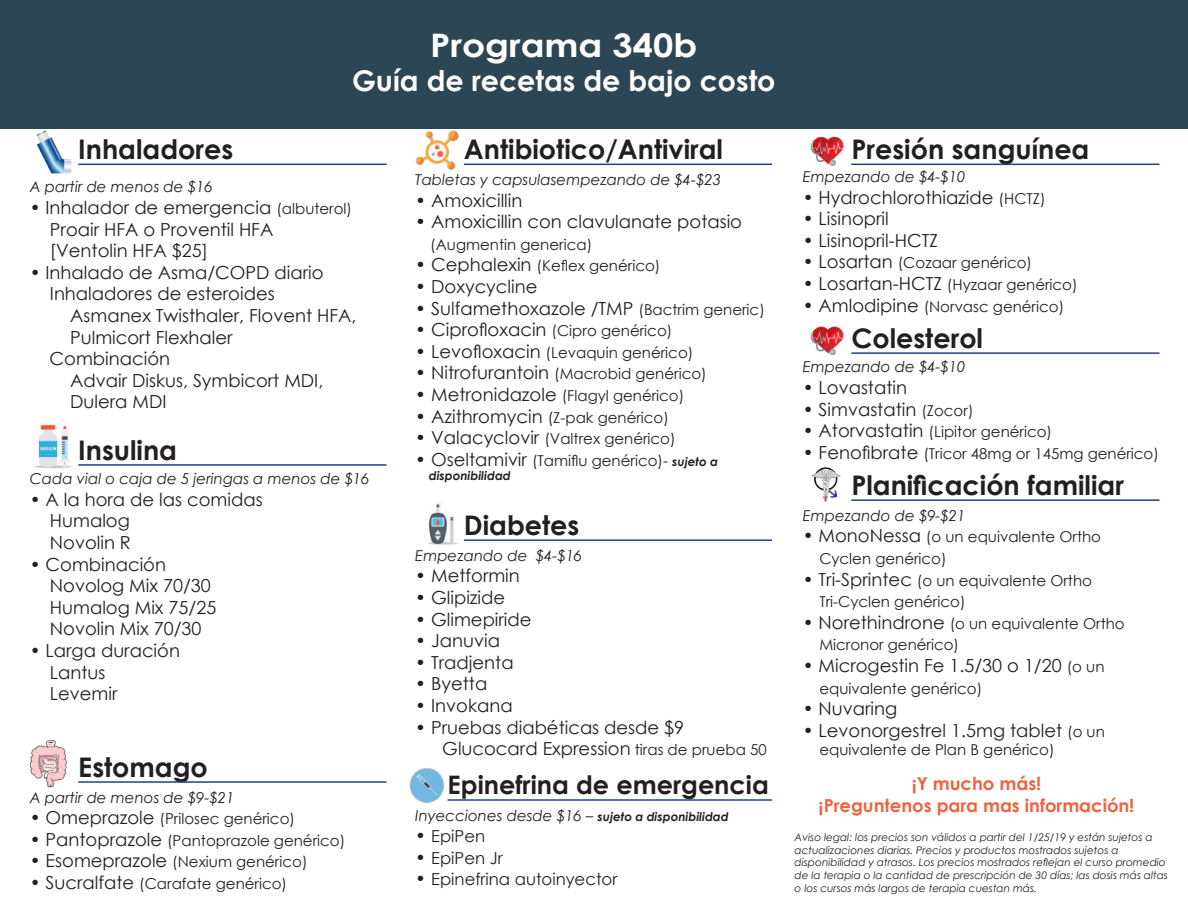
<style>
.page{position:relative;width:1188px;height:918px;background:#fff}
.page>*{position:absolute;margin:0;border:0;box-sizing:border-box;transform-origin:0 0}
.t1{font:700 32.4px "Century Gothic";color:#fff;scale:1.12 1}
.t2{font:700 28.5px "Century Gothic";color:#fff}
.t3{font:700 27px "Century Gothic";color:#231f20}
.t4{font:700 25.5px "Century Gothic";color:#231f20}
.t5{font:18px/21.6px "Century Gothic";color:#231f20}
.t6{font:700 18px/21.6px "Century Gothic";color:#f1633d;text-align:center}
.t7{font:16.5px "Century Gothic";color:#231f20}
.t8{font:15px/21.6px "Century Gothic";color:#231f20}
.t9{font:italic 15px "Century Gothic";color:#231f20}
.t10{font:italic 700 12px "Century Gothic";color:#231f20}
.t11{font:italic 10.5px/12.6px "Century Gothic";color:#231f20}
.s1{font-size:15px}
.s2{font-size:18px}
.s3{font-weight:700;font-style:italic;font-size:12px}
.s4{font-style:italic}
.s5{font-weight:400;font-size:15px}
</style>
<div class="page">
<img style="left:36px;top:130px;width:36px;height:44px">
<div style="left:0;top:0;width:1188px;height:129px;background:#2c4655"></div>
<hr style="left:78px;top:164px;width:308px;height:1px;background:#253f8e">
<hr style="left:78px;top:464px;width:308px;height:2px;background:#253f8e">
<hr style="left:464px;top:164px;width:308px;height:1px;background:#253f8e">
<hr style="left:464px;top:539px;width:308px;height:2px;background:#253f8e">
<hr style="left:851px;top:164px;width:309px;height:1px;background:#253f8e">
<hr style="left:851px;top:352px;width:309px;height:2px;background:#253f8e">
<hr style="left:851px;top:499px;width:309px;height:2px;background:#253f8e">
<hr style="left:78px;top:781px;width:308px;height:2px;background:#253f8e">
<hr style="left:448px;top:799px;width:324px;height:2px;background:#253f8e">
<img style="left:810px;top:136px;width:34px;height:30px">
<img style="left:409px;top:768px;width:39px;height:35px">
<img style="left:810px;top:326px;width:34px;height:29px">
<img style="left:415px;top:130px;width:54px;height:40px">
<img style="left:35px;top:424px;width:36px;height:44px">
<img style="left:427px;top:503px;width:30px;height:42px">
<img style="left:29px;top:740px;width:38px;height:48px">
<img style="left:811px;top:467px;width:30px;height:35px">
<h1 class="t1" style="left:430px;top:30px;width:240px">Programa 340b</h1>
<h2 class="t2" style="left:352px;top:67px;width:425px">Guía de recetas de bajo costo</h2>
<h3 class="t3" style="left:78px;top:137px;width:156px">Inhaladores</h3>
<p class="t9" style="left:30px;top:181px;width:185px">A partir de menos de $16</p>
<p class="t5" style="left:50px;top:198px;width:304px;text-indent:-20px">• Inhalador de emergencia <span class="s1">(albuterol)<br></span>Proair HFA o Proventil HFA [Ventolin HFA $25]</p>
<p class="t5" style="left:50px;top:263px;width:275px;text-indent:-20px">• Inhalado de Asma/COPD diario<br>Inhaladores de esteroides</p>
<p class="t5" style="left:70px;top:306px;width:288px">Asmanex Twisthaler, Flovent HFA,</p>
<p class="t5" style="left:70px;top:328px;width:164px">Pulmicort Flexhaler</p>
<p class="t5" style="left:50px;top:349px;width:122px">Combinación</p>
<p class="t5" style="left:70px;top:371px;width:255px">Advair Diskus, Symbicort MDI,</p>
<p class="t5" style="left:70px;top:393px;width:98px">Dulera MDI</p>
<h3 class="t3" style="left:78px;top:438px;width:100px">Insulina</h3>
<p class="t9" style="left:30px;top:473px;width:341px">Cada vial o caja de 5 jeringas a menos de $16</p>
<p class="t5" style="left:50px;top:490px;width:214px;text-indent:-20px">• A la hora de las comidas<br>Humalog<br>Novolin R</p>
<p class="t5" style="left:50px;top:555px;width:168px;text-indent:-20px">• Combinación<br>Novolog Mix 70/30<br>Humalog Mix 75/25<br>Novolin Mix 70/30</p>
<p class="t5" style="left:50px;top:641px;width:132px;text-indent:-20px">• Larga duración<br>Lantus<br>Levemir</p>
<h3 class="t3" style="left:78px;top:755px;width:131px">Estomago</h3>
<p class="t9" style="left:30px;top:791px;width:206px">A partir de menos de $9-$21</p>
<p class="t8" style="left:30px;top:809px;width:267px"><span class="s2">• Omeprazole</span> (Prilosec genérico)</p>
<p class="t8" style="left:30px;top:831px;width:317px"><span class="s2">• Pantoprazole</span> (Pantoprazole genérico)</p>
<p class="t8" style="left:30px;top:852px;width:279px"><span class="s2">• Esomeprazole</span> (Nexium genérico)</p>
<p class="t8" style="left:30px;top:874px;width:259px"><span class="s2">• Sucralfate</span> (Carafate genérico)</p>
<h3 class="t3" style="left:464px;top:137px;width:261px">Antibiotico/Antiviral</h3>
<p class="t9" style="left:415px;top:173px;width:307px">Tabletas y capsulasempezando de $4-$23</p>
<p class="t5" style="left:415px;top:191px;width:109px">• Amoxicillin</p>
<p class="t5" style="left:415px;top:212px;width:328px">• Amoxicillin con clavulanate potasio</p>
<p class="t8" style="left:430px;top:235px;width:163px">(Augmentin generica)</p>
<p class="t8" style="left:415px;top:255px;width:247px"><span class="s2">• Cephalexin</span> (Keflex genérico)</p>
<p class="t5" style="left:415px;top:277px;width:124px">• Doxycycline</p>
<p class="t5" style="left:415px;top:299px;width:351px">• Sulfamethoxazole /TMP <span class="s1">(Bactrim generic)</span></p>
<p class="t8" style="left:415px;top:321px;width:259px"><span class="s2">• Ciprofloxacin</span> (Cipro genérico)</p>
<p class="t8" style="left:415px;top:343px;width:280px"><span class="s2">• Levofloxacin</span> (Levaquin genérico)</p>
<p class="t8" style="left:415px;top:364px;width:293px"><span class="s2">• Nitrofurantoin</span> (Macrobid genérico)</p>
<p class="t8" style="left:415px;top:386px;width:271px"><span class="s2">• Metronidazole</span> (Flagyl genérico)</p>
<p class="t8" style="left:415px;top:408px;width:255px"><span class="s2">• Azithromycin</span> (Z-pak genérico)</p>
<p class="t8" style="left:415px;top:429px;width:262px"><span class="s2">• Valacyclovir</span> (Valtrex genérico)</p>
<p class="t8" style="left:415px;top:449px;width:304px"><span class="s2">• Oseltamivir</span> (Tamiflu genérico)- <span class="s3">sujeto a</span></p>
<p class="t10" style="left:429px;top:471px;width:84px">disponibilidad</p>
<h3 class="t3" style="left:464px;top:513px;width:117px">Diabetes</h3>
<p class="t9" style="left:415px;top:549px;width:168px">Empezando de $4-$16</p>
<p class="t5" style="left:415px;top:567px;width:106px"><span class="s4">•</span> Metformin</p>
<p class="t5" style="left:415px;top:588px;width:91px">• Glipizide</p>
<p class="t5" style="left:415px;top:610px;width:118px">• Glimepiride</p>
<p class="t5" style="left:415px;top:631px;width:86px">• Januvia</p>
<p class="t5" style="left:415px;top:653px;width:100px">• Tradjenta</p>
<p class="t5" style="left:415px;top:675px;width:74px">• Byetta</p>
<p class="t5" style="left:415px;top:696px;width:99px">• Invokana</p>
<p class="t5" style="left:442px;top:718px;width:326px;text-indent:-27px">• Pruebas diabéticas desde $9<br>Glucocard Expression <span class="s1">tiras de prueba 50</span></p>
<h3 class="t4" style="left:448px;top:773px;width:323px">Epinefrina de emergencia</h3>
<p class="t10" style="left:415px;top:812px;width:315px"><span class="s5">Inyecciones desde $16 –</span> sujeto a disponibilidad</p>
<p class="t7" style="left:415px;top:829px;width:71px"><span class="s2">•</span> EpiPen</p>
<p class="t7" style="left:415px;top:851px;width:89px"><span class="s2">•</span> EpiPen Jr</p>
<p class="t7" style="left:415px;top:873px;width:204px"><span class="s2">•</span> Epinefrina autoinyector</p>
<h3 class="t3" style="left:851px;top:137px;width:240px">Presión sanguínea</h3>
<p class="t9" style="left:803px;top:170px;width:164px">Empezando de $4-$10</p>
<p class="t5" style="left:803px;top:188px;width:244px">• Hydrochlorothiazide <span class="s1">(HCTZ)</span></p>
<p class="t5" style="left:803px;top:209px;width:88px">• Lisinopril</p>
<p class="t5" style="left:803px;top:231px;width:137px">• Lisinopril-HCTZ</p>
<p class="t8" style="left:803px;top:253px;width:231px"><span class="s2">• Losartan</span> (Cozaar genérico)</p>
<p class="t8" style="left:803px;top:275px;width:276px"><span class="s2">• Losartan-HCTZ</span> (Hyzaar genérico)</p>
<p class="t8" style="left:803px;top:297px;width:263px"><span class="s2">• Amlodipine</span> (Norvasc genérico)</p>
<h3 class="t3" style="left:851px;top:326px;width:133px">Colesterol</h3>
<p class="t9" style="left:803px;top:361px;width:164px">Empezando de $4-$10</p>
<p class="t5" style="left:803px;top:378px;width:106px">• Lovastatin</p>
<p class="t5" style="left:803px;top:400px;width:172px">• Simvastatin <span class="s1">(Zocor)</span></p>
<p class="t8" style="left:803px;top:422px;width:251px"><span class="s2">• Atorvastatin</span> (Lipitor genérico)</p>
<p class="t8" style="left:803px;top:444px;width:358px"><span class="s2">• Fenofibrate</span> (Tricor 48mg or 145mg genérico)</p>
<h3 class="t3" style="left:851px;top:465px;width:274px">Planificación familiar</h3>
<p class="t9" style="left:803px;top:509px;width:164px">Empezando de $9-$21</p>
<p class="t8" style="left:819px;top:527px;width:283px;text-indent:-17px"><span class="s2">• MonoNessa</span> (o un equivalente Ortho<br>Cyclen genérico)</p>
<p class="t8" style="left:819px;top:571px;width:274px;text-indent:-17px"><span class="s2">• Tri-Sprintec</span> (o un equivalente Ortho<br>Tri-Cyclen genérico)</p>
<p class="t8" style="left:819px;top:614px;width:307px;text-indent:-17px"><span class="s2">• Norethindrone</span> (o un equivalente Ortho<br>Micronor genérico)</p>
<p class="t5" style="left:803px;top:656px;width:303px">• Microgestin Fe 1.5/30 o 1/20 <span class="s1">(o un</span></p>
<p class="t8" style="left:819px;top:679px;width:164px">equivalente genérico)</p>
<p class="t5" style="left:803px;top:699px;width:96px">• Nuvaring</p>
<p class="t5" style="left:803px;top:721px;width:304px">• Levonorgestrel 1.5mg tablet <span class="s1">(o un</span></p>
<p class="t8" style="left:819px;top:740px;width:237px">equivalente de Plan B genérico)</p>
<p class="t6" style="left:819px;top:774px;width:317px">¡Y mucho más!<br>¡Preguntenos para mas información!</p>
<p class="t11" style="left:795px;top:831px;width:375px">Aviso legal: los precios son válidos a partir del 1/25/19 y están sujetos a actualizaciones diarias. Precios y productos mostrados sujetos a disponibilidad y atrasos. Los precios mostrados reflejan el curso promedio de la terapia o la cantidad de prescripción de 30 días; las dosis más altas o los cursos más largos de terapia cuestan más.</p>
</div>
